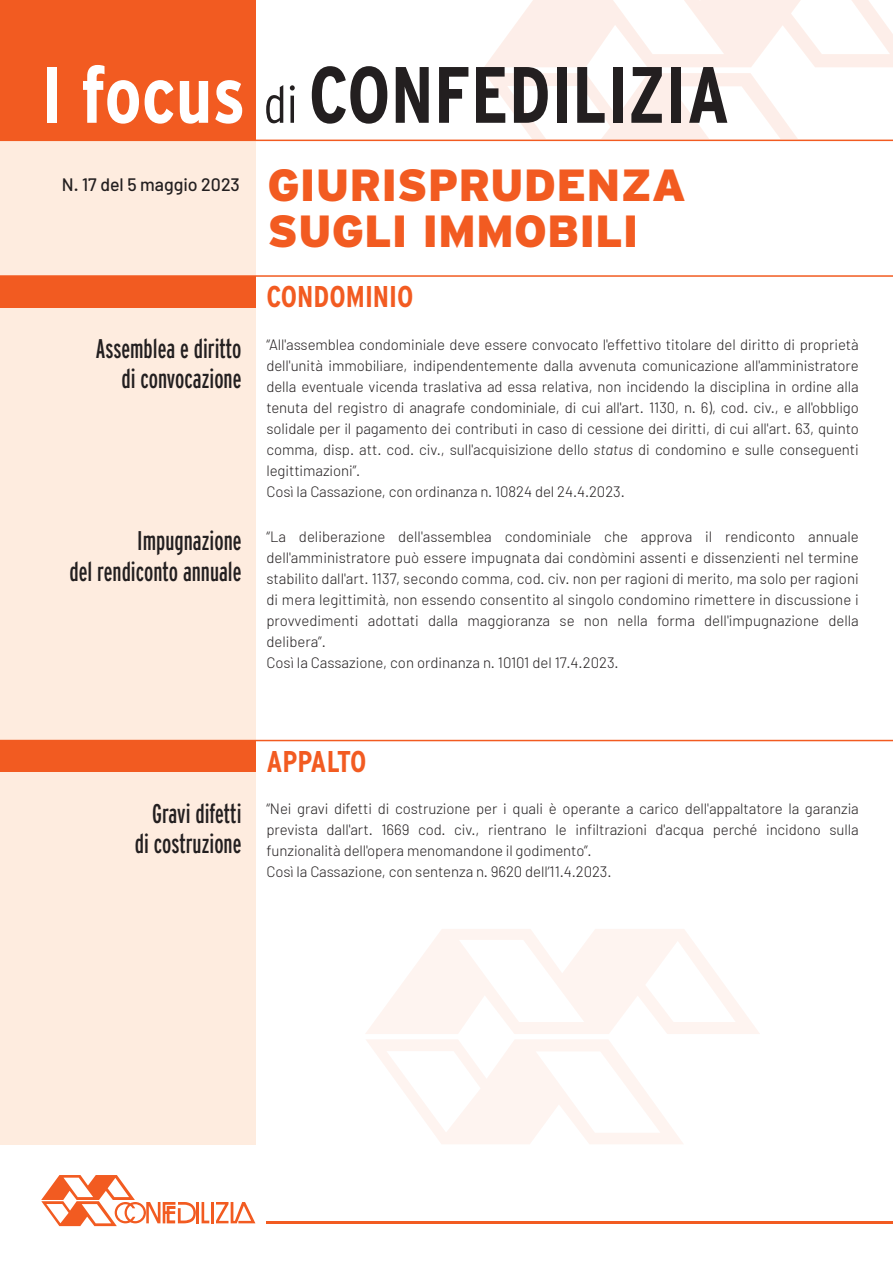
<style>
.page{position:relative;width:893px;height:1263px;background:#fff}
.page>*{position:absolute;margin:0;border:0;box-sizing:border-box;transform-origin:0 0}
.t1{font:700 condensed 79.65px "Interstate";color:#231f20}
.t2{font:900 45px/45.5px "Interstate";color:#f25b21}
.t3{font:700 condensed 30px "Interstate";color:#f25b21}
.t4{font:extra-condensed 27px/30.5px "Interstate";color:#231f20;text-align:right}
.t5{font:500 18px "Barlow";color:#231f20}
.t6{font:300 15px/21px "Barlow";letter-spacing:-.005em;color:#231f20}
.s1{color:#fff}
.s2{font-weight:300;font-size:51.75px}
.s3{font-style:italic}
</style>
<div class="page">
<div style="left:0;top:0;width:255px;height:1144px;background:#feecdf"></div>
<hr style="left:267px;top:1221px;width:626px;height:2px;background:#f25b21">
<hr style="left:196px;top:1202px;width:3px;height:21px;background:#f25b21">
<svg style="left:202px;top:1202px;width:7px;height:21px"></svg>
<hr style="left:211px;top:1202px;width:3px;height:21px;background:#f25b21">
<svg style="left:216px;top:1202px;width:39px;height:21px"></svg>
<svg style="left:41px;top:1175px;width:155px;height:51px"></svg>
<svg style="left:484px;top:0;width:409px;height:67px"></svg>
<svg style="left:485px;top:73px;width:313px;height:66px"></svg>
<div style="left:0;top:0;width:255px;height:140px;background:#f25b21"></div>
<hr style="left:0;top:140px;width:893px;height:1px;background:#f25b21">
<svg style="left:366px;top:929px;width:394px;height:215px"></svg>
<hr style="left:0;top:740px;width:893px;height:1px;background:#f25b21">
<div style="left:0;top:740px;width:255px;height:32px;background:#f25b21"></div>
<hr style="left:0;top:275px;width:893px;height:2px;background:#f25b21">
<div style="left:0;top:276px;width:255px;height:31px;background:#f25b21"></div>
<h1 class="t1" style="left:41px;top:50px;width:690px"><span class="s1">I focus</span> <span class="s2">di</span> CONFEDILIZIA</h1>
<p class="t5" style="left:62px;top:173px;width:179px">N. 17 del 5 maggio 2023</p>
<h3 class="t4" style="left:96px;top:333px;width:147px">Assemblea e diritto di convocazione</h3>
<h3 class="t4" style="left:69px;top:525px;width:174px">Impugnazione<br>del rendiconto annuale</h3>
<h2 class="t2" style="left:267px;top:162px;width:420px">GIURISPRUDENZA<br>SUGLI IMMOBILI</h2>
<h3 class="t3" style="left:266px;top:280px;width:149px">CONDOMINIO</h3>
<p class="t6" style="left:266px;top:333px;width:594px">“All'assemblea condominiale deve essere convocato l'effettivo titolare del diritto di proprietà dell'unità immobiliare, indipendentemente dalla avvenuta comunicazione all'amministratore della eventuale vicenda traslativa ad essa relativa, non incidendo la disciplina in ordine alla tenuta del registro di anagrafe condominiale, di cui all'art. 1130, n. 6), cod. civ., e all'obbligo solidale per il pagamento dei contributi in caso di cessione dei diritti, di cui all'art. 63, quinto comma, disp. att. cod. civ., sull'acquisizione dello <span class="s3">status</span> di condomino e sulle conseguenti legittimazioni”.<br>Così la Cassazione, con ordinanza n. 10824 del 24.4.2023.</p>
<p class="t6" style="left:266px;top:525px;width:594px">“La deliberazione dell'assemblea condominiale che approva il rendiconto annuale dell'amministratore può essere impugnata dai condòmini assenti e dissenzienti nel termine stabilito dall'art. 1137, secondo comma, cod. civ. non per ragioni di merito, ma solo per ragioni di mera legittimità, non essendo consentito al singolo condomino rimettere in discussione i provvedimenti adottati dalla maggioranza se non nella forma dell'impugnazione della delibera”.<br>Così la Cassazione, con ordinanza n. 10101 del 17.4.2023.</p>
<h3 class="t4" style="left:135px;top:798px;width:108px">Gravi difetti di costruzione</h3>
<h3 class="t3" style="left:266px;top:745px;width:102px">APPALTO</h3>
<p class="t6" style="left:266px;top:798px;width:594px">“Nei gravi difetti di costruzione per i quali è operante a carico dell'appaltatore la garanzia prevista dall'art. 1669 cod. civ., rientrano le infiltrazioni d'acqua perché incidono sulla funzionalità dell'opera menomandone il godimento”.<br>Così la Cassazione, con sentenza n. 9620 dell’11.4.2023.</p>
</div>
